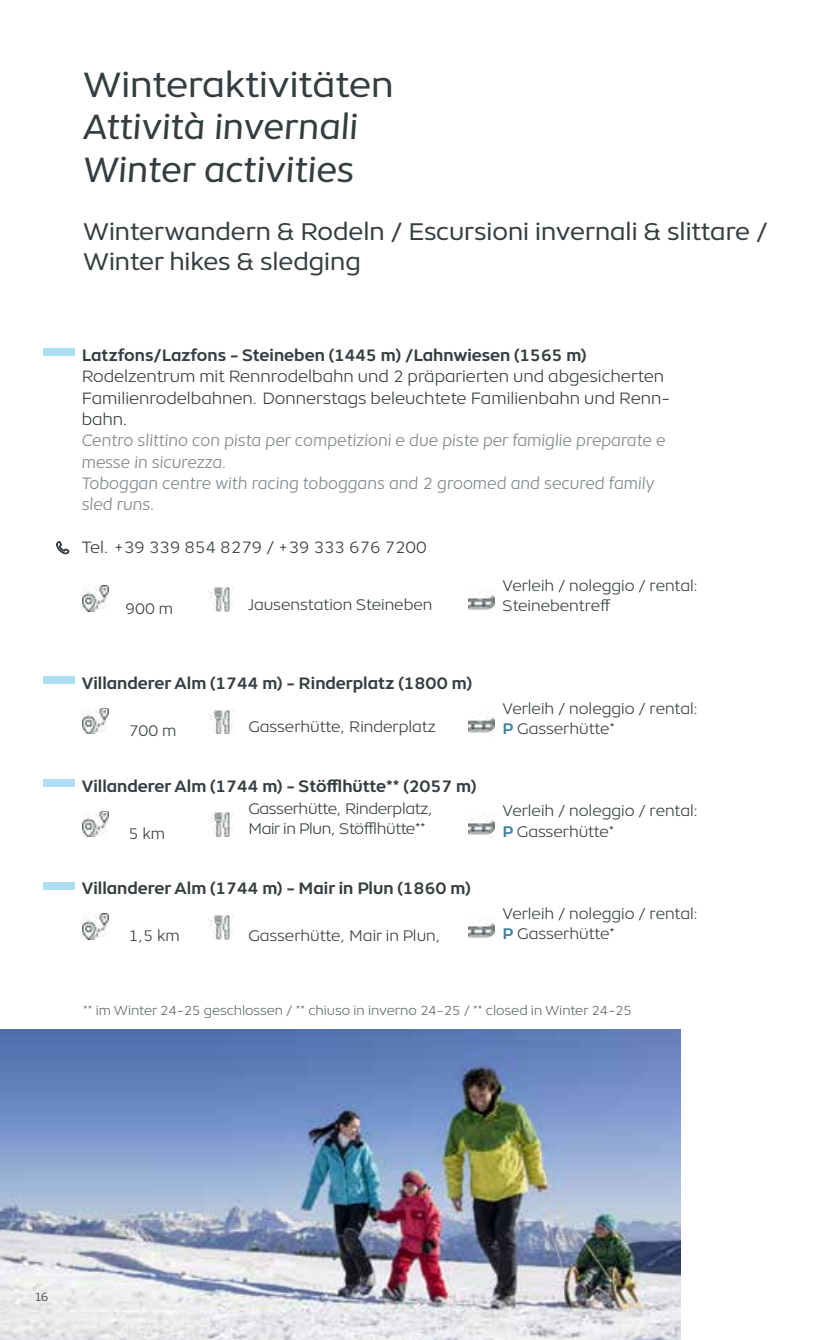
<style>
.page{position:relative;width:830px;height:1340px;background:#fff}
.page>*{position:absolute;margin:0;border:0;box-sizing:border-box;transform-origin:0 0}
.t1{font:italic 36px/42.8px "Object";color:#353d40}
.t2{font:36px "Object";color:#353d40}
.t3{font:24.75px/29.2px "Object";color:#353d40}
.t4{font:700 16.88px "Object";color:#353d40}
.t5{font:300 16.88px/21.4px "Object";color:#353d40}
.t6{font:italic 300 16.88px/21.4px "Object";color:#7f878c}
.t7{font:300 15.75px/20.2px "Object";color:#353d40}
.t8{font:300 15.75px/20.2px "Object";letter-spacing:-.02em;color:#353d40}
.t9{font:300 13.5px "Object";color:#60696d}
.t10{font:300 12.38px "Object";color:#3c3c3b}
.s1{font-weight:700;color:#3e849f}
</style>
<div class="page">
<svg style="left:56px;top:541px;width:13px;height:13px"></svg>
<img style="left:0;top:1029px;width:680px;height:310px">
<div style="left:43px;top:348px;width:32px;height:8px;background:#aedef4"></div>
<div style="left:43px;top:676px;width:32px;height:8px;background:#aedef4"></div>
<div style="left:43px;top:779px;width:32px;height:8px;background:#aedef4"></div>
<div style="left:43px;top:882px;width:32px;height:7px;background:#aedef4"></div>
<img style="left:82px;top:586px;width:26px;height:25px">
<img style="left:82px;top:708px;width:26px;height:26px">
<img style="left:82px;top:811px;width:26px;height:25px">
<img style="left:82px;top:913px;width:26px;height:26px">
<img style="left:210px;top:586px;width:24px;height:25px">
<img style="left:210px;top:709px;width:24px;height:24px">
<img style="left:210px;top:812px;width:24px;height:24px">
<img style="left:210px;top:914px;width:24px;height:25px">
<img style="left:468px;top:589px;width:26px;height:21px">
<img style="left:468px;top:717px;width:26px;height:18px">
<img style="left:468px;top:814px;width:26px;height:21px">
<img style="left:468px;top:917px;width:26px;height:21px">
<h1 class="t2" style="left:83px;top:56px;width:312px">Winteraktivitäten</h1>
<h1 class="t1" style="left:83px;top:103px;width:276px">Attività invernali<br>Winter activities</h1>
<h2 class="t3" style="left:83px;top:215px;width:685px">Winterwandern &amp; Rodeln / Escursioni invernali &amp; slittare /<br>Winter hikes &amp; sledging</h2>
<p class="t4" style="left:82px;top:342px;width:506px">Latzfons/Lazfons - Steineben (1445 m) /Lahnwiesen (1565 m)</p>
<p class="t5" style="left:82px;top:364px;width:589px">Rodelzentrum mit Rennrodelbahn und 2 präparierten und abgesicherten<br>Familienrodelbahnen. Donnerstags beleuchtete Familienbahn und Renn&shy;bahn.</p>
<p class="t6" style="left:82px;top:428px;width:585px">Centro slittino con pista per competizioni e due piste per famiglie preparate e messe in sicurezza.<br>Toboggan centre with racing toboggans and 2 groomed and secured family sled runs.</p>
<p class="t5" style="left:82px;top:535px;width:346px">Tel. +39 339 854 8279 / +39 333 676 7200</p>
<p class="t7" style="left:125px;top:597px;width:49px">900 m</p>
<p class="t7" style="left:248px;top:593px;width:185px">Jausenstation Steineben</p>
<p class="t4" style="left:82px;top:669px;width:392px">Villanderer Alm (1744 m) - Rinderplatz (1800 m)</p>
<p class="t7" style="left:129px;top:719px;width:49px">700 m</p>
<p class="t7" style="left:248px;top:716px;width:189px">Gasserhütte, Rinderplatz</p>
<p class="t4" style="left:82px;top:772px;width:396px">Villanderer Alm (1744 m) - Stöfflhütte** (2057 m)</p>
<p class="t7" style="left:129px;top:822px;width:38px">5 km</p>
<p class="t8" style="left:248px;top:797px;width:186px">Gasserhütte, Rinderplatz,<br>Mair in Plun, Stöfflhütte**</p>
<p class="t4" style="left:82px;top:875px;width:390px">Villanderer Alm (1744 m) - Mair in Plun (1860 m)</p>
<p class="t7" style="left:129px;top:924px;width:53px">1,5 km</p>
<p class="t7" style="left:248px;top:924px;width:194px">Gasserhütte, Mair in Plun,</p>
<p class="t7" style="left:502px;top:574px;width:198px">Verleih / noleggio / rental:<br>Steinebentreff</p>
<p class="t7" style="left:502px;top:697px;width:198px">Verleih / noleggio / rental:<br><span class="s1">P</span> Gasserhütte*</p>
<p class="t7" style="left:502px;top:799px;width:198px">Verleih / noleggio / rental:<br><span class="s1">P</span> Gasserhütte*</p>
<p class="t7" style="left:502px;top:902px;width:198px">Verleih / noleggio / rental:<br><span class="s1">P</span> Gasserhütte*</p>
<p class="t9" style="left:83px;top:1000px;width:550px">** im Winter 24-25 geschlossen / ** chiuso in inverno 24-25 / ** closed in Winter 24-25</p>
<p class="t10" style="left:34px;top:1286px;width:16px">16</p>
</div>
